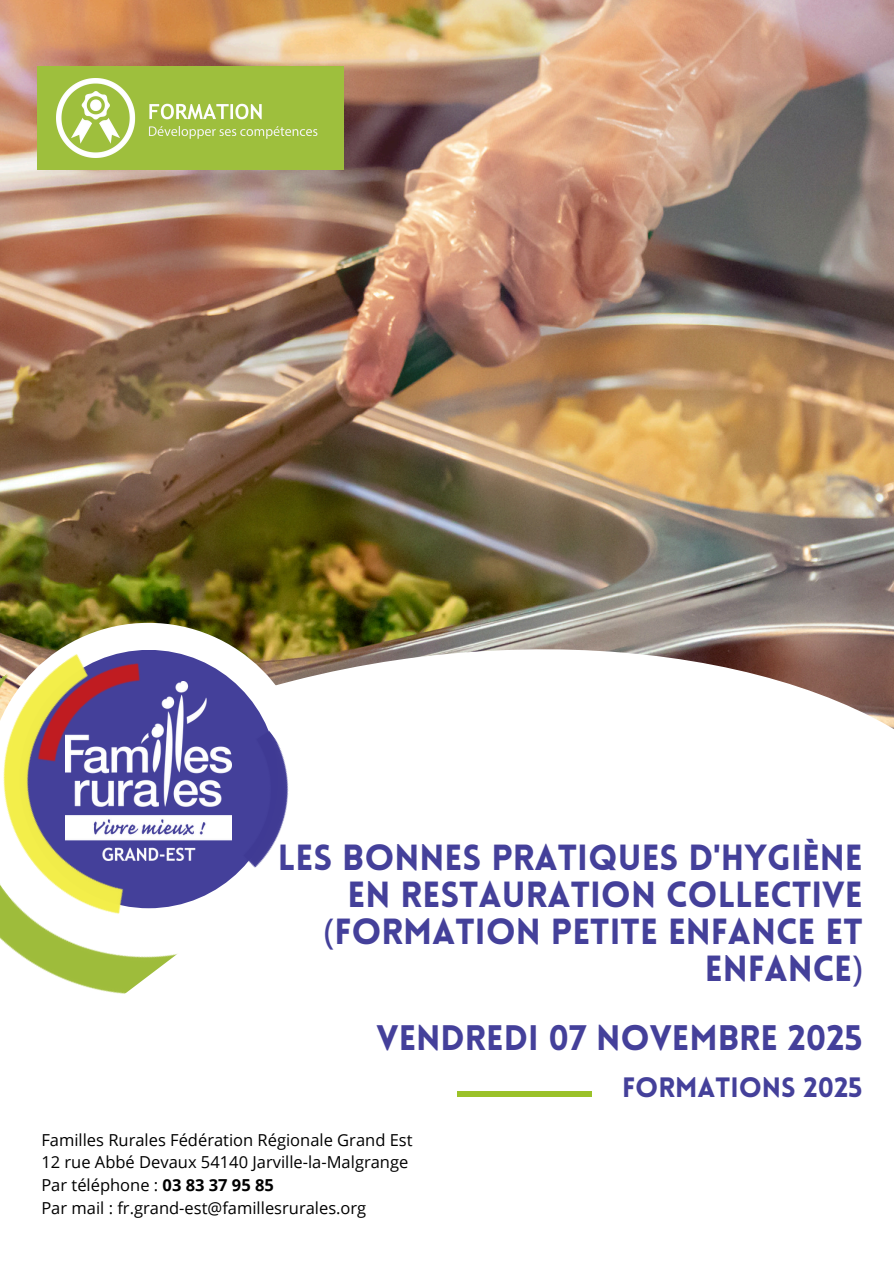
<style>
.page{position:relative;width:894px;height:1264px;background:#fff}
.page>*{position:absolute;margin:0;border:0;box-sizing:border-box;transform-origin:0 0}
.t1{font:900 35.55px/36.9px "Lovelo";color:#44409a;text-align:right}
.t2{font:900 34.65px "Lovelo";color:#44409a}
.t3{font:900 27.45px "Lovelo";color:#44409a}
.t4{font:16.5px "Open Sans";color:#000}
.s1{font-family:"Noto Sans";font-weight:400}
.s2{font-weight:700}
</style>
<div class="page">
<img style="left:0;top:0;width:893px;height:611px">
<div style="left:37px;top:66px;width:306px;height:104px;background:#9ebf3d"></div>
<img style="left:57px;top:78px;width:261px;height:79px">
<svg style="left:343px;top:611px;width:550px;height:486px"></svg>
<div style="left:457px;top:1091px;width:134px;height:5px;background:#9bc229"></div>
<img style="left:0;top:568px;width:343px;height:426px">
<h1 class="t1" style="left:278px;top:842px;width:586px">LES BONNES PRATIQUES D'HYGIÈNE<br>EN RESTAURATION COLLECTIVE <span class="s1">(</span>FORMATION PETITE ENFANCE ET<br>ENFANCE<span class="s1">)</span></h1>
<p class="t2" style="left:376px;top:1023px;width:487px">VENDREDI 07 NOVEMBRE 2025</p>
<p class="t3" style="left:622px;top:1076px;width:242px">FORMATIONS 2025</p>
<p class="t4" style="left:41px;top:1128px;width:372px">Familles Rurales Fédération Régionale Grand Est</p>
<p class="t4" style="left:41px;top:1150px;width:368px">12 rue Abbé Devaux 54140 Jarville-la-Malgrange</p>
<p class="t4" style="left:41px;top:1173px;width:234px">Par téléphone : <span class="s2">03 83 37 95 85</span></p>
<h1 class="t4" style="left:41px;top:1195px;width:326px">Par mail : fr.grand-est@famillesrurales.org</h1>
<p class="t4" style="left:326px;top:1150px;width:16px">M</p>
</div>
